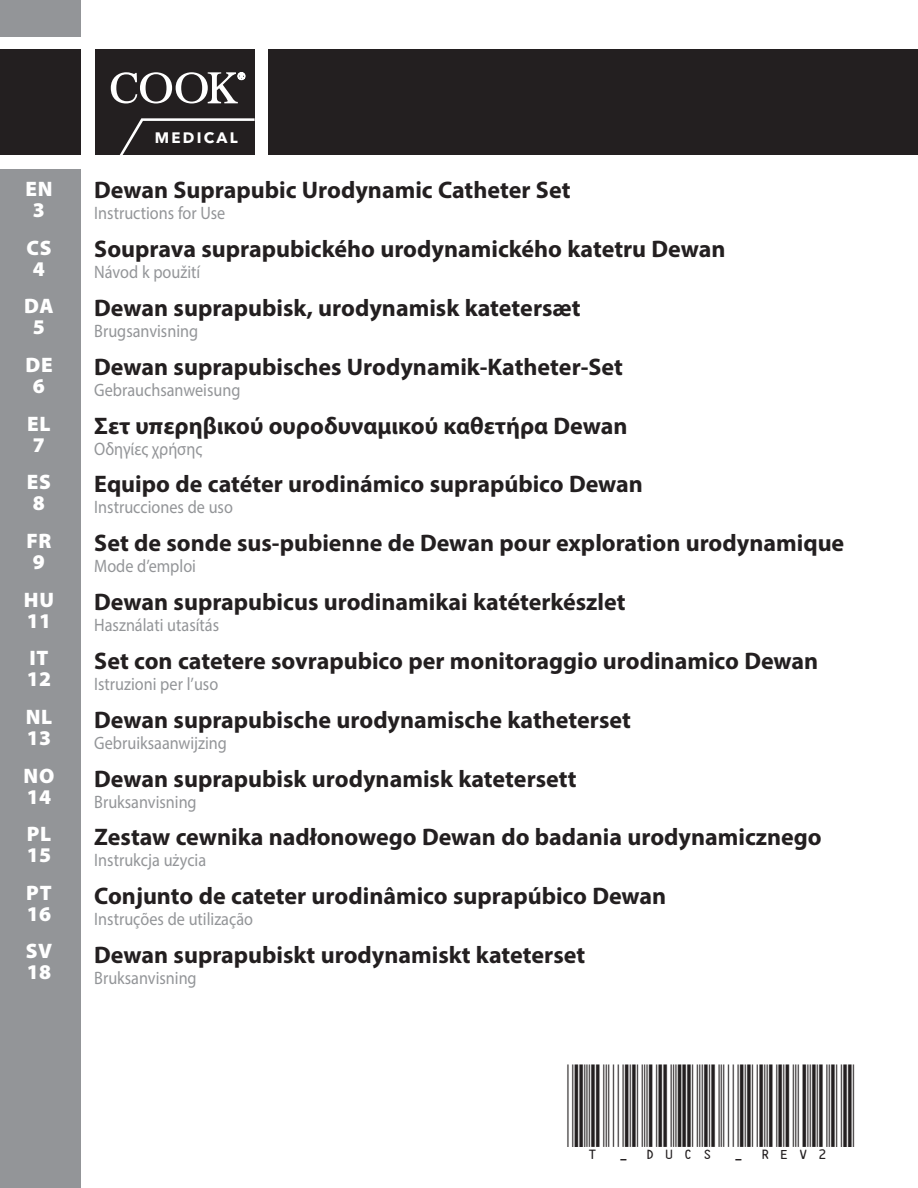
<style>
.page{position:relative;width:918px;height:1188px;background:#fff}
.page>*{position:absolute;margin:0;border:0;box-sizing:border-box;transform-origin:0 0}
.t1{font:700 24px "Myriad Pro";color:#231f20}
.t2{font:24px "Ext HC39 d";color:#231f20}
.t3{font:900 21px/21px "Myriad Pro";letter-spacing:.035em;color:#fff}
.t4{font:18px "Myriad Pro";color:#939598;scale:.9 1}
.t5{font:700 15px "Avenir Next LT Pro";letter-spacing:.155em;color:#fff}
</style>
<div class="page">
<div style="left:0;top:169px;width:81px;height:1019px;background:#939598"></div>
<div style="left:268px;top:50px;width:650px;height:105px;background:#231f20"></div>
<div style="left:0;top:50px;width:81px;height:105px;background:#231f20"></div>
<div style="left:0;top:0;width:81px;height:36px;background:#939598"></div>
<div style="left:95px;top:50px;width:160px;height:105px;background:#231f20"></div>
<svg style="left:111px;top:72px;width:134px;height:31px"></svg>
<svg style="left:120px;top:118px;width:135px;height:37px"></svg>
<p class="t3" style="left:25px;top:179px;width:29px;text-align:center">EN<br>3</p>
<p class="t3" style="left:26px;top:237px;width:27px;text-align:center">CS<br>4</p>
<p class="t3" style="left:24px;top:296px;width:31px;text-align:center">DA<br>5</p>
<p class="t3" style="left:25px;top:355px;width:29px;text-align:center">DE<br>6</p>
<p class="t3" style="left:27px;top:413px;width:25px">EL<br>7</p>
<p class="t3" style="left:27px;top:472px;width:26px">ES<br>8</p>
<p class="t3" style="left:26px;top:531px;width:27px;text-align:center">FR<br>9</p>
<p class="t3" style="left:24px;top:589px;width:32px">HU<br>11</p>
<p class="t3" style="left:27px;top:648px;width:26px">IT<br>12</p>
<p class="t3" style="left:26px;top:707px;width:28px">NL<br>13</p>
<p class="t3" style="left:24px;top:765px;width:32px">NO<br>14</p>
<p class="t3" style="left:27px;top:824px;width:26px">PL<br>15</p>
<p class="t3" style="left:26px;top:882px;width:27px">PT<br>16</p>
<p class="t3" style="left:26px;top:941px;width:28px">SV<br>18</p>
<p class="t5" style="left:155px;top:129px;width:85px">MEDICAL</p>
<p class="t1" style="left:94px;top:175px;width:478px">Dewan Suprapubic Urodynamic Catheter Set</p>
<p class="t4" style="left:94px;top:202px;width:147px">Instructions for Use</p>
<p class="t1" style="left:94px;top:234px;width:633px">Souprava suprapubického urodynamického katetru Dewan</p>
<p class="t4" style="left:94px;top:261px;width:119px">Návod k použití</p>
<p class="t1" style="left:94px;top:292px;width:488px">Dewan suprapubisk, urodynamisk katetersæt</p>
<p class="t4" style="left:94px;top:320px;width:117px">Brugsanvisning</p>
<p class="t1" style="left:94px;top:351px;width:530px">Dewan suprapubisches Urodynamik-Katheter-Set</p>
<p class="t4" style="left:94px;top:379px;width:164px">Gebrauchsanweisung</p>
<p class="t1" style="left:94px;top:410px;width:535px">Σετ υπερηβικού ουροδυναμικού καθετήρα Dewan</p>
<p class="t4" style="left:94px;top:438px;width:121px">Οδηγίες χρήσης</p>
<p class="t1" style="left:94px;top:469px;width:550px">Equipo de catéter urodinámico suprapúbico Dewan</p>
<p class="t4" style="left:94px;top:496px;width:156px">Instrucciones de uso</p>
<p class="t1" style="left:94px;top:528px;width:752px">Set de sonde sus-pubienne de Dewan pour exploration urodynamique</p>
<p class="t4" style="left:94px;top:555px;width:115px">Mode d’emploi</p>
<p class="t1" style="left:94px;top:586px;width:533px">Dewan suprapubicus urodinamikai katéterkészlet</p>
<p class="t4" style="left:94px;top:614px;width:140px">Használati utasítás</p>
<p class="t1" style="left:94px;top:645px;width:726px">Set con catetere sovrapubico per monitoraggio urodinamico Dewan</p>
<p class="t4" style="left:94px;top:673px;width:139px">Istruzioni per l’uso</p>
<p class="t1" style="left:94px;top:704px;width:538px">Dewan suprapubische urodynamische katheterset</p>
<p class="t4" style="left:94px;top:732px;width:149px">Gebruiksaanwijzing</p>
<p class="t1" style="left:94px;top:763px;width:484px">Dewan suprapubisk urodynamisk katetersett</p>
<p class="t4" style="left:94px;top:790px;width:115px">Bruksanvisning</p>
<p class="t1" style="left:94px;top:822px;width:729px">Zestaw cewnika nadłonowego Dewan do badania urodynamicznego</p>
<p class="t4" style="left:94px;top:849px;width:126px">Instrukcja użycia</p>
<p class="t1" style="left:94px;top:880px;width:574px">Conjunto de cateter urodinâmico suprapúbico Dewan</p>
<p class="t4" style="left:94px;top:908px;width:178px">Instruções de utilização</p>
<p class="t1" style="left:94px;top:939px;width:493px">Dewan suprapubiskt urodynamiskt kateterset</p>
<p class="t4" style="left:94px;top:967px;width:115px">Bruksanvisning</p>
<p class="t2" style="left:567px;top:1125px;width:290px">*T_DUCS_REV2*</p>
</div>
